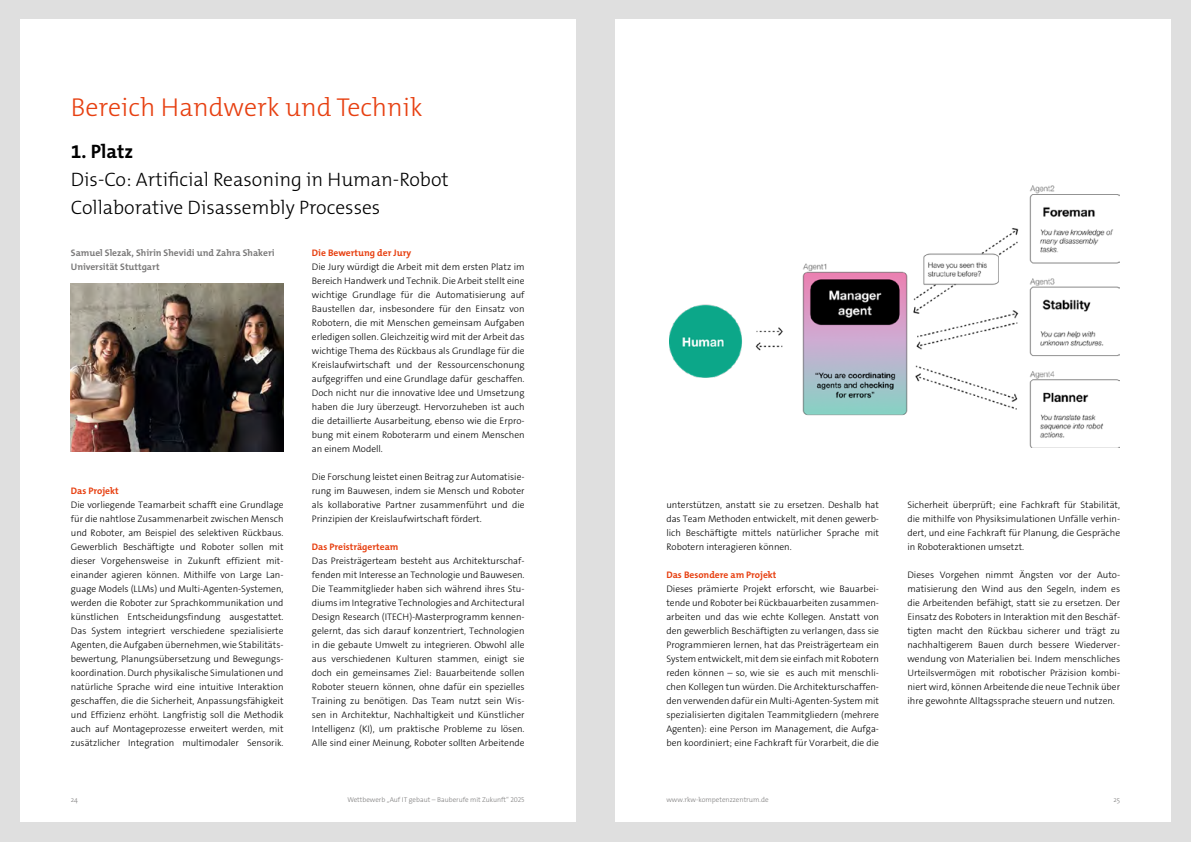
<style>
.page{position:relative;width:1191px;height:842px;background:#dfdfdf}
.page>*{position:absolute;margin:0;border:0;box-sizing:border-box;transform-origin:0 0}
.t1{font:300 26px "The Mix B W3";color:#e74011}
.t2{font:300 19.5px/28px "The Mix B W3";color:#000}
.t3{font:700 19.5px "The Mix B W7";color:#000}
.t4{font:300 9.5px/14px "The Sans Os F";color:#000;text-align:justify}
.t5{font:700 9.5px "The Mix B W7";color:#e74011}
.t6{font:700 9.5px/14px "The Mix B W7";color:#7c7b7b}
.t7{font:300 7px "The Sans Os F";color:#7c7b7b}
.t8{font:300 7px "The Mix B W3";color:#7c7b7b}
</style>
<div class="page">
<div style="left:20px;top:20px;width:555px;height:802px;background:#fff"></div>
<div style="left:615px;top:20px;width:556px;height:802px;background:#fff"></div>
<img style="left:71px;top:284px;width:212px;height:168px">
<img style="left:670px;top:186px;width:449px;height:261px">
<h1 class="t1" style="left:71px;top:90px;width:353px">Bereich Handwerk und Technik</h1>
<h2 class="t3" style="left:71px;top:138px;width:64px">1. Platz</h2>
<h2 class="t2" style="left:71px;top:165px;width:379px">Dis-Co: Artificial Reasoning in Human-Robot<br>Collaborative Disassembly Processes</h2>
<p class="t6" style="left:71px;top:245px;width:205px">Samuel Slezak, Shirin Shevidi und Zahra Shakeri<br>Universität Stuttgart</p>
<p class="t5" style="left:71px;top:484px;width:49px">Das Projekt</p>
<p class="t4" style="left:71px;top:497px;width:214px">Die vorliegende Teamarbeit schafft eine Grundlage für die nahtlose Zusammenarbeit zwischen Mensch und Roboter, am Beispiel des selektiven Rückbaus.<br>Gewerblich Beschäftigte und Roboter sollen mit dieser Vorgehensweise in Zukunft effizient mit&shy;einander agieren können. Mithilfe von Large Lan&shy;guage Models (LLMs) und Multi-Agenten-Systemen, werden die Roboter zur Sprachkommunikation und künstlichen Entscheidungsfindung ausgestattet.<br>Das System integriert verschiedene spezialisierte Agenten, die Aufgaben übernehmen, wie Stabilitäts&shy;bewertung, Planungsübersetzung und Bewegungs&shy;koordination. Durch physikalische Simulationen und natürliche Sprache wird eine intuitive Interaktion geschaffen, die die Sicherheit, Anpassungsfähigkeit und Effizienz erhöht. Langfristig soll die Methodik auch auf Montageprozesse erweitert werden, mit zusätzlicher Integration multimodaler Sensorik.</p>
<p class="t5" style="left:312px;top:246px;width:101px">Die Bewertung der Jury</p>
<p class="t4" style="left:312px;top:259px;width:214px">Die Jury würdigt die Arbeit mit dem ersten Platz im Bereich Handwerk und Technik. Die Arbeit stellt eine wichtige Grundlage für die Automatisierung auf Baustellen dar, insbesondere für den Einsatz von Robotern, die mit Menschen gemeinsam Aufgaben erledigen sollen. Gleichzeitig wird mit der Arbeit das wichtige Thema des Rückbaus als Grundlage für die Kreislaufwirtschaft und der Ressourcenschonung aufgegriffen und eine Grundlage dafür geschaffen.<br>Doch nicht nur die innovative Idee und Umsetzung haben die Jury überzeugt. Hervorzuheben ist auch die detaillierte Ausarbeitung, ebenso wie die Erpro&shy;bung mit einem Roboterarm und einem Menschen an einem Modell.</p>
<p class="t4" style="left:312px;top:469px;width:214px">Die Forschung leistet einen Beitrag zur Automatisie&shy;rung im Bauwesen, indem sie Mensch und Roboter als kollaborative Partner zusammenführt und die Prinzipien der Kreislaufwirtschaft fördert.</p>
<p class="t5" style="left:312px;top:540px;width:88px">Das Preisträgerteam</p>
<p class="t4" style="left:312px;top:554px;width:214px">Das Preisträgerteam besteht aus Architekturschaf&shy;fenden mit Interesse an Technologie und Bauwesen.<br>Die Teammitglieder haben sich während ihres Stu&shy;diums im Integrative Technologies and Architectural Design Research (ITECH)-Masterprogramm kennen&shy;gelernt, das sich darauf konzentriert, Technologien in die gebaute Umwelt zu integrieren. Obwohl alle aus verschiedenen Kulturen stammen, einigt sie doch ein gemeinsames Ziel: Bauarbeitende sollen Roboter steuern können, ohne dafür ein spezielles Training zu benötigen. Das Team nutzt sein Wis&shy;sen in Architektur, Nachhaltigkeit und Künstlicher Intelligenz (KI), um praktische Probleme zu lösen.<br>Alle sind einer Meinung, Roboter sollten Arbeitende</p>
<p class="t4" style="left:666px;top:498px;width:214px">unterstützen, anstatt sie zu ersetzen. Deshalb hat das Team Methoden entwickelt, mit denen gewerb&shy;lich Beschäftigte mittels natürlicher Sprache mit Robotern interagieren können.</p>
<p class="t5" style="left:666px;top:568px;width:112px">Das Besondere am Projekt</p>
<p class="t4" style="left:666px;top:582px;width:214px">Dieses prämierte Projekt erforscht, wie Bauarbei&shy;tende und Roboter bei Rückbauarbeiten zusammen&shy;arbeiten und das wie echte Kollegen. Anstatt von den gewerblich Beschäftigten zu verlangen, dass sie Programmieren lernen, hat das Preisträgerteam ein System entwickelt, mit dem sie einfach mit Robotern reden können – so, wie sie es auch mit menschli&shy;chen Kollegen tun würden. Die Architekturschaffen&shy;den verwenden dafür ein Multi-Agenten-System mit spezialisierten digitalen Teammitgliedern (mehrere Agenten): eine Person im Management, die Aufga&shy;ben koordiniert; eine Fachkraft für Vorarbeit, die die</p>
<p class="t4" style="left:907px;top:498px;width:214px">Sicherheit überprüft; eine Fachkraft für Stabilität, die mithilfe von Physiksimulationen Unfälle verhin&shy;dert, und eine Fachkraft für Planung, die Gespräche in Roboteraktionen umsetzt.</p>
<p class="t4" style="left:907px;top:568px;width:214px">Dieses Vorgehen nimmt Ängsten vor der Auto&shy;matisierung den Wind aus den Segeln, indem es die Arbeitenden befähigt, statt sie zu ersetzen. Der Einsatz des Roboters in Interaktion mit den Beschäf&shy;tigten macht den Rückbau sicherer und trägt zu nachhaltigerem Bauen durch bessere Wiederver&shy;wendung von Materialien bei. Indem menschliches Urteilsvermögen mit robotischer Präzision kombi&shy;niert wird, können Arbeitende die neue Technik über ihre gewohnte Alltagssprache steuern und nutzen.</p>
<p class="t7" style="left:71px;top:795px;width:9px">24</p>
<p class="t7" style="left:347px;top:795px;width:179px">Wettbewerb „Auf IT gebaut – Bauberufe mit Zukunft“ 2025</p>
<p class="t8" style="left:666px;top:795px;width:104px">www.rkw-kompetenzzentrum.de</p>
<p class="t7" style="left:1113px;top:795px;width:8px">25</p>
</div>
